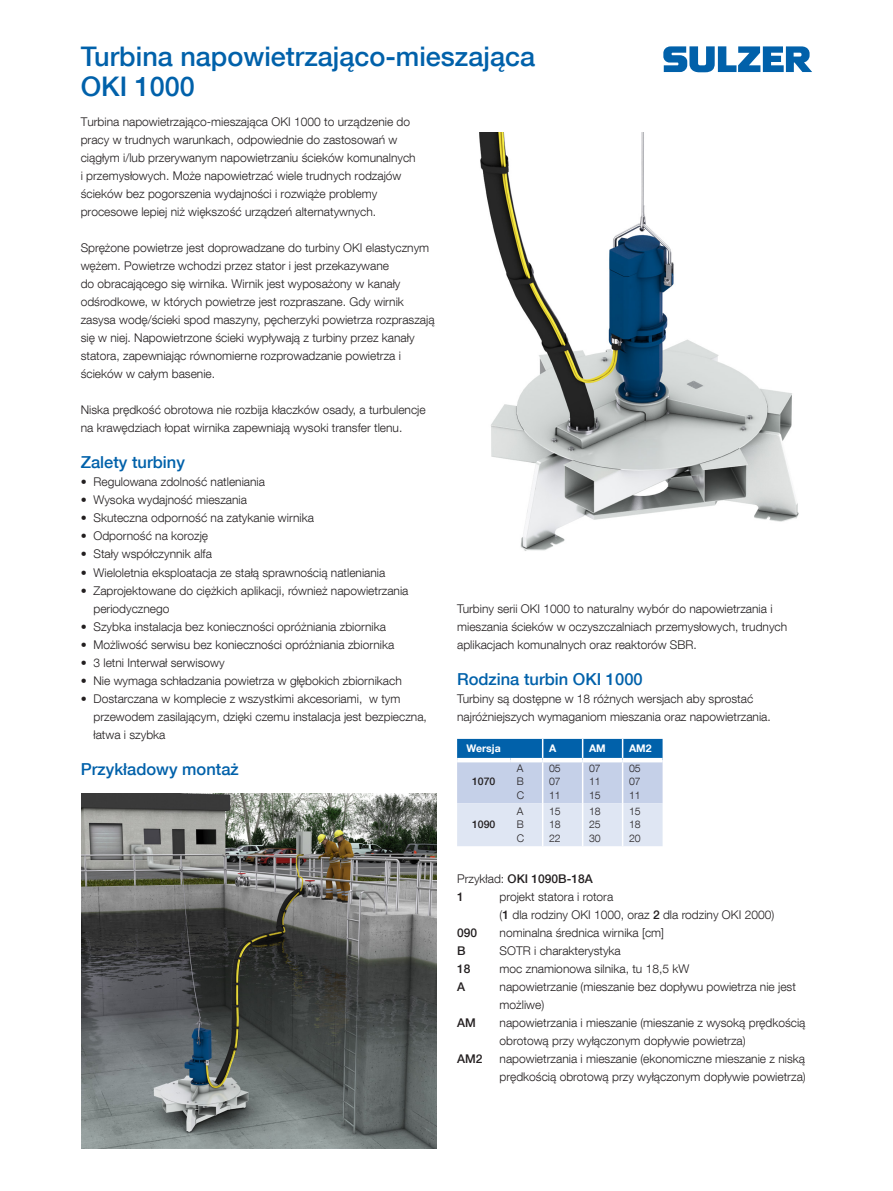
<style>
.page{position:relative;width:893px;height:1191px;background:#fff}
.page>*{position:absolute;margin:0;border:0;box-sizing:border-box;transform-origin:0 0}
.t1{font:500 27px/30px "Helvetica Neue LT Com";color:#0161aa}
.Subtitle{font:500 16.5px "Helvetica Neue LT Com";color:#0161aa}
.Body_text{font:300 12px/18px "Helvetica Neue LT Com";color:#231f20}
.Body_text__bullets{font:300 12px/18px "Helvetica Neue LT Com";color:#231f20}
.Body_text-2{font:500 12px "Helvetica Neue LT Com";color:#231f20}
.Table_text{font:300 10.5px "Helvetica Neue LT Com";color:#231f20}
.Table_column_title{font:700 10.5px "Helvetica Neue LT Com";color:#fff}
.Table_text-2{font:500 10.5px "Helvetica Neue LT Com";color:#231f20}
.s1{font-weight:300}
.s2{font-weight:500}
</style>
<div class="page">
<svg style="left:663px;top:46px;width:149px;height:26px"></svg>
<img style="left:479px;top:132px;width:320px;height:419px">
<img style="left:82px;top:793px;width:355px;height:355px">
<svg style="left:457px;top:739px;width:206px;height:107px;background:#adc5e1"></svg>
<hr style="left:510px;top:758px;width:33px;height:4px;background:#fff">
<hr style="left:543px;top:758px;width:40px;height:4px;background:#fff">
<hr style="left:623px;top:758px;width:40px;height:4px;background:#fff">
<hr style="left:457px;top:758px;width:53px;height:4px;background:#fff">
<hr style="left:583px;top:758px;width:40px;height:4px;background:#fff">
<hr style="left:582px;top:762px;width:1px;height:41px;background:#fff">
<hr style="left:622px;top:762px;width:1px;height:41px;background:#fff">
<hr style="left:582px;top:803px;width:1px;height:43px;background:#fff">
<hr style="left:622px;top:803px;width:1px;height:43px;background:#fff">
<p class="t1" style="left:81px;top:41px;width:456px">Turbina napowietrzająco-mieszająca<br>OKI 1000</p>
<p class="Body_text" style="left:81px;top:113px;width:336px">Turbina napowietrzająco-mieszająca OKI 1000 to urządzenie do pracy w trudnych warunkach, odpowiednie do zastosowań w ciągłym i/lub przerywanym napowietrzaniu ścieków komunalnych i przemysłowych. Może napowietrzać wiele trudnych rodzajów ścieków bez pogorszenia wydajności i rozwiąże problemy procesowe lepiej niż większość urządzeń alternatywnych.</p>
<p class="Body_text" style="left:81px;top:239px;width:355px">Sprężone powietrze jest doprowadzane do turbiny OKI elastycznym wężem. Powietrze wchodzi przez stator i jest przekazywane<br>do obracającego się wirnika. Wirnik jest wyposażony w kanały odśrodkowe, w których powietrze jest rozpraszane. Gdy wirnik zasysa wodę/ścieki spod maszyny, pęcherzyki powietrza rozpraszają się w niej. Napowietrzone ścieki wypływają z turbiny przez kanały statora, zapewniając równomierne rozprowadzanie powietrza i ścieków w całym basenie.</p>
<p class="Body_text" style="left:81px;top:401px;width:347px">Niska prędkość obrotowa nie rozbija kłaczków osady, a turbulencje na krawędziach łopat wirnika zapewniają wysoki transfer tlenu.</p>
<p class="Subtitle" style="left:81px;top:452px;width:106px">Zalety turbiny</p>
<p class="Body_text" style="left:81px;top:473px;width:186px">• Regulowana zdolność natleniania</p>
<p class="Body_text" style="left:81px;top:491px;width:168px">• Wysoka wydajność mieszania</p>
<p class="Body_text" style="left:81px;top:509px;width:235px">• Skuteczna odporność na zatykanie wirnika</p>
<p class="Body_text" style="left:81px;top:527px;width:129px">• Odporność na korozję</p>
<p class="Body_text" style="left:81px;top:545px;width:133px">• Stały współczynnik alfa</p>
<p class="Body_text" style="left:81px;top:563px;width:306px">• Wieloletnia eksploatacja ze stałą sprawnością natleniania</p>
<p class="Body_text" style="left:93px;top:581px;width:317px;text-indent:-13px">• Zaprojektowane do ciężkich aplikacji, również napowietrzania periodycznego</p>
<p class="Body_text" style="left:81px;top:617px;width:307px">• Szybka instalacja bez konieczności opróżniania zbiornika</p>
<p class="Body_text" style="left:81px;top:635px;width:315px">• Możliwość serwisu bez konieczności opróżniania zbiornika</p>
<p class="Body_text" style="left:81px;top:653px;width:145px">• 3 letni Interwał serwisowy</p>
<p class="Body_text" style="left:81px;top:671px;width:323px">• Nie wymaga schładzania powietrza w głębokich zbiornikach</p>
<p class="Body_text" style="left:93px;top:689px;width:335px;text-indent:-13px">• Dostarczana w komplecie z wszystkimi akcesoriami, w tym przewodem zasilającym, dzięki czemu instalacja jest bezpieczna, łatwa i szybka</p>
<p class="Subtitle" style="left:81px;top:758px;width:160px">Przykładowy montaż</p>
<p class="Body_text__bullets" style="left:457px;top:599px;width:332px">Turbiny serii OKI 1000 to naturalny wybór do napowietrzania i mieszania ścieków w oczyszczalniach przemysłowych, trudnych aplikacjach komunalnych oraz reaktorów SBR.</p>
<p class="Subtitle" style="left:457px;top:668px;width:187px">Rodzina turbin OKI 1000</p>
<p class="Body_text" style="left:457px;top:689px;width:315px">Turbiny są dostępne w 18 różnych wersjach aby sprostać najróżniejszych wymaganiom mieszania oraz napowietrzania.</p>
<p class="Table_column_title" style="left:467px;top:742px;width:36px">Wersja</p>
<p class="Table_column_title" style="left:549px;top:742px;width:9px">A</p>
<p class="Table_column_title" style="left:589px;top:742px;width:18px">AM</p>
<p class="Table_column_title" style="left:629px;top:742px;width:24px">AM2</p>
<p class="Table_text-2" style="left:472px;top:775px;width:25px">1070</p>
<p class="Table_text" style="left:549px;top:761px;width:13px">05</p>
<p class="Table_text" style="left:549px;top:775px;width:13px">07</p>
<p class="Table_text" style="left:549px;top:788px;width:13px">11</p>
<p class="Table_text" style="left:589px;top:761px;width:13px">07</p>
<p class="Table_text" style="left:589px;top:775px;width:13px">11</p>
<p class="Table_text" style="left:589px;top:788px;width:13px">15</p>
<p class="Table_text" style="left:629px;top:761px;width:13px">05</p>
<p class="Table_text" style="left:629px;top:775px;width:13px">07</p>
<p class="Table_text" style="left:629px;top:788px;width:13px">11</p>
<p class="Table_text" style="left:517px;top:761px;width:8px">A</p>
<p class="Table_text" style="left:517px;top:775px;width:9px">B</p>
<p class="Table_text" style="left:517px;top:788px;width:9px">C</p>
<p class="Table_text-2" style="left:472px;top:818px;width:25px">1090</p>
<p class="Table_text" style="left:517px;top:804px;width:8px">A</p>
<p class="Table_text" style="left:517px;top:818px;width:9px">B</p>
<p class="Table_text" style="left:517px;top:831px;width:9px">C</p>
<p class="Table_text" style="left:549px;top:804px;width:13px">15</p>
<p class="Table_text" style="left:549px;top:818px;width:13px">18</p>
<p class="Table_text" style="left:549px;top:831px;width:13px">22</p>
<p class="Table_text" style="left:589px;top:804px;width:13px">18</p>
<p class="Table_text" style="left:589px;top:818px;width:13px">25</p>
<p class="Table_text" style="left:589px;top:831px;width:13px">30</p>
<p class="Table_text" style="left:629px;top:804px;width:13px">15</p>
<p class="Table_text" style="left:629px;top:818px;width:13px">18</p>
<p class="Table_text" style="left:629px;top:831px;width:13px">20</p>
<p class="Body_text-2" style="left:457px;top:871px;width:137px"><span class="s1">Przykład:</span> OKI 1090B-18A</p>
<p class="Body_text-2" style="left:457px;top:889px;width:8px">1</p>
<p class="Body_text" style="left:500px;top:887px;width:115px">projekt statora i rotora</p>
<p class="Body_text" style="left:500px;top:905px;width:276px">(<span class="s2">1</span> dla rodziny OKI 1000, oraz <span class="s2">2</span> dla rodziny OKI 2000)</p>
<p class="Body_text-2" style="left:457px;top:925px;width:22px">090</p>
<p class="Body_text" style="left:500px;top:923px;width:166px">nominalna średnica wirnika [cm]</p>
<p class="Body_text-2" style="left:457px;top:943px;width:10px">B</p>
<p class="Body_text" style="left:500px;top:941px;width:123px">SOTR i charakterystyka</p>
<p class="Body_text-2" style="left:457px;top:961px;width:15px">18</p>
<p class="Body_text" style="left:500px;top:959px;width:191px">moc znamionowa silnika, tu 18,5 kW</p>
<p class="Body_text-2" style="left:457px;top:979px;width:10px">A</p>
<p class="Body_text" style="left:500px;top:977px;width:298px">napowietrzanie (mieszanie bez dopływu powietrza nie jest możliwe)</p>
<p class="Body_text-2" style="left:457px;top:1015px;width:20px">AM</p>
<p class="Body_text" style="left:500px;top:1013px;width:307px">napowietrzania i mieszanie (mieszanie z wysoką prędkością obrotową przy wyłączonym dopływie powietrza)</p>
<p class="Body_text-2" style="left:457px;top:1051px;width:27px">AM2</p>
<p class="Body_text" style="left:500px;top:1049px;width:308px">napowietrzania i mieszanie (ekonomiczne mieszanie z niską prędkością obrotową przy wyłączonym dopływie powietrza)</p>
</div>
